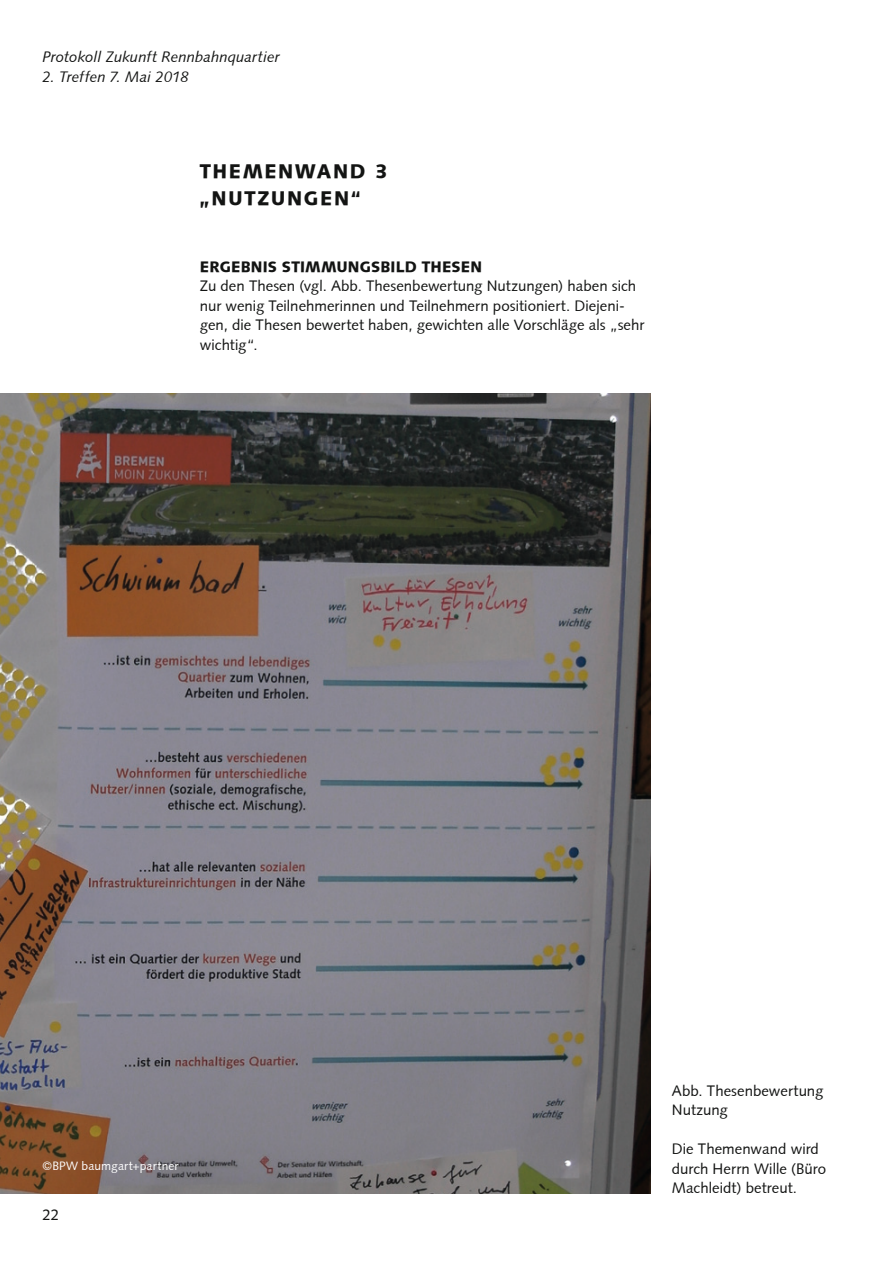
<style>
.page{position:relative;width:893px;height:1263px;background:#fff}
.page>*{position:absolute;margin:0;border:0;box-sizing:border-box;transform-origin:0 0}
.t1{font:900 19.5px/27px "Syntax";letter-spacing:.08em;color:#131413}
.t2{font:15px/19.5px "Syntax";letter-spacing:.005em;color:#131413}
.t3{font:italic 15px "Syntax";color:#131413}
.t4{font:900 15px "Syntax";letter-spacing:.01em;color:#131413}
.t5{font:12px "Syntax";letter-spacing:.01em;color:#fff}
</style>
<div class="page">
<img style="left:0;top:394px;width:651px;height:799px">
<p class="t3" style="left:43px;top:48px;width:239px">Protokoll Zukunft Rennbahnquartier</p>
<p class="t3" style="left:43px;top:68px;width:148px">2. Treffen 7. Mai 2018</p>
<h1 class="t1" style="left:200px;top:158px;width:189px">THEMENWAND 3 „NUTZUNGEN“</h1>
<p class="t4" style="left:200px;top:258px;width:284px">ERGEBNIS STIMMUNGSBILD THESEN</p>
<p class="t2" style="left:200px;top:276px;width:446px">Zu den Thesen (vgl. Abb. Thesenbewertung N utzungen) haben sich nur wenig Teilnehmerinnen und Teilnehmern positioniert. Diejeni&shy;gen, die Thesen bewertet haben, gewichten alle Vorschläge als „sehr wichtig“.</p>
<p class="t5" style="left:43px;top:1159px;width:138px">©BPW baumgart+partner</p>
<p class="t2" style="left:43px;top:1205px;width:18px">22</p>
<p class="t2" style="left:672px;top:1081px;width:153px">Abb. Thesenbewertung<br>N utzung</p>
<p class="t2" style="left:672px;top:1139px;width:156px">Die Themenwand wird durch Herrn Wille (Büro<br>Machleidt) betreut.</p>
</div>
